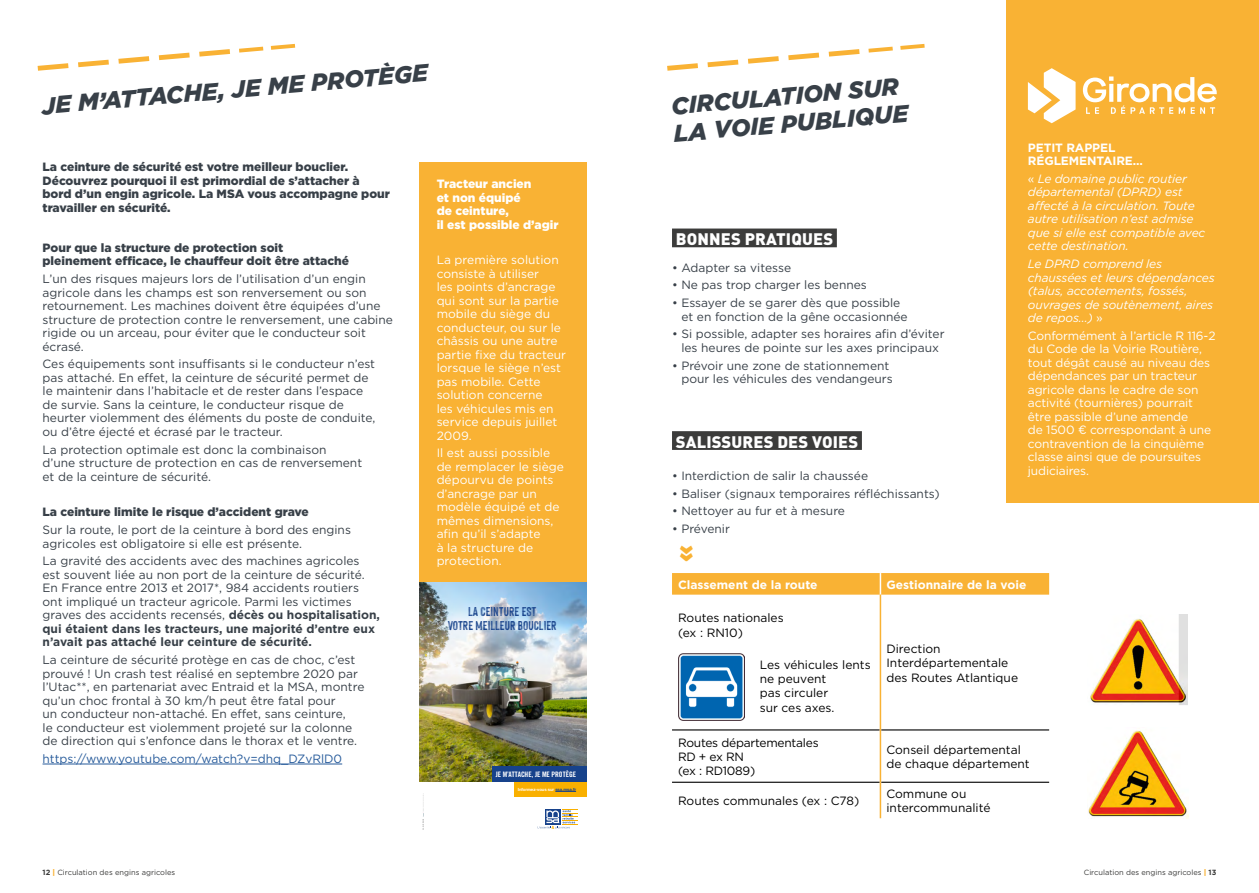
<style>
.page{position:relative;width:1259px;height:893px;background:#fff}
.page>*{position:absolute;margin:0;border:0;box-sizing:border-box;transform-origin:0 0}
.t1{font:900 27.3px "Gotham";color:#f9b234}
.t2{font:italic 900 24px/27.5px "Gotham";color:#384048}
.t3{font:900 16.5px "DIN Pro";letter-spacing:.01em;color:#fff}
.t4{font:14.1px/14.1px "Hackney Personal Use Only";color:#17428b;text-align:center}
.t5{font:12px/13.5px "Gotham";color:#384048}
.t6{font:12px/13.5px "Gotham";color:#fff}
.t7{font:900 12px/13.5px "Gotham";color:#384048}
.t8{font:italic 12px/13.5px "Gotham";letter-spacing:-.01em;color:#fff}
.t9{font:12px/14.4px "Gotham";color:#000}
.t10{font:700 12px/13.5px "Gotham";letter-spacing:-.01em;color:#fff}
.t11{font:900 12px/13.5px "Gotham";color:#fff}
.t12{font:12px "Gotham";color:#275b9b}
.t13{font:12px/14.4px "Gotham";letter-spacing:-.02em;color:#000}
.t14{font:7.5px "Gotham";color:#3c3c3b}
.t15{font:7.5px "Trade Gothic Bold Cond Twenty";letter-spacing:-.01em;color:#fff}
.t16{font:700 4.2px "Helvetica Neue";letter-spacing:-.01em;color:#fff}
.s1{font-weight:700}
.s2{color:#17428b}
.s3{font-style:normal}
.s4{font-weight:900;color:#f9b234}
</style>
<div class="page">
<div style="left:420px;top:162px;width:167px;height:420px;background:#f9b234"></div>
<hr style="left:43px;top:764px;width:299px;height:1px;background:#275b9b">
<svg style="left:78px;top:60px;width:31px;height:7px"></svg>
<svg style="left:38px;top:63px;width:30px;height:8px"></svg>
<svg style="left:118px;top:56px;width:31px;height:8px"></svg>
<svg style="left:159px;top:53px;width:31px;height:7px"></svg>
<svg style="left:199px;top:49px;width:31px;height:8px"></svg>
<svg style="left:239px;top:47px;width:24px;height:6px"></svg>
<svg style="left:271px;top:44px;width:24px;height:6px"></svg>
<img style="left:420px;top:582px;width:167px;height:200px">
<svg style="left:538px;top:809px;width:39px;height:20px"></svg>
<div style="left:514px;top:782px;width:73px;height:15px;background:#f9b000"></div>
<svg style="left:555px;top:791px;width:21px;height:1px"></svg>
<div style="left:492px;top:766px;width:95px;height:16px;background:#17428b"></div>
<div style="left:1006px;top:0;width:253px;height:503px;background:#f9b234"></div>
<div style="left:672px;top:229px;width:165px;height:18px;background:#3c3c3b"></div>
<div style="left:672px;top:431px;width:190px;height:19px;background:#3c3c3b"></div>
<svg style="left:707px;top:60px;width:31px;height:7px"></svg>
<svg style="left:667px;top:63px;width:31px;height:8px"></svg>
<svg style="left:748px;top:56px;width:31px;height:8px"></svg>
<svg style="left:788px;top:53px;width:31px;height:7px"></svg>
<svg style="left:828px;top:49px;width:31px;height:8px"></svg>
<svg style="left:868px;top:47px;width:25px;height:6px"></svg>
<svg style="left:900px;top:44px;width:24px;height:6px"></svg>
<div style="left:672px;top:573px;width:377px;height:22px;background:#f9b234"></div>
<hr style="left:672px;top:729px;width:207px;height:1px;background:#000">
<hr style="left:881px;top:729px;width:168px;height:1px;background:#000">
<hr style="left:672px;top:782px;width:207px;height:1px;background:#000">
<hr style="left:881px;top:782px;width:168px;height:1px;background:#000">
<hr style="left:879px;top:573px;width:2px;height:22px;background:#fff">
<hr style="left:879px;top:595px;width:2px;height:135px;background:#f9b234">
<hr style="left:879px;top:730px;width:2px;height:52px;background:#f9b234">
<hr style="left:879px;top:782px;width:2px;height:36px;background:#f9b234">
<img style="left:678px;top:654px;width:66px;height:66px">
<svg style="left:1083px;top:76px;width:133px;height:38px"></svg>
<svg style="left:1028px;top:68px;width:47px;height:55px"></svg>
<img style="left:1090px;top:615px;width:97px;height:90px">
<img style="left:1088px;top:730px;width:100px;height:88px">
<h2 class="t2" style="left:41px;top:92px;width:389px;rotate:-5deg">JE M’ATTACHE, JE ME PROTÈGE</h2>
<p class="t7" style="left:43px;top:160px;width:349px">La ceinture de sécurité est votre meilleur bouclier.<br>Découvrez pourquoi il est primordial de s’attacher à bord d’un engin agricole. La MSA vous accompagne pour travailler en sécurité.</p>
<p class="t7" style="left:43px;top:241px;width:308px">Pour que la structure de protection soit pleinement efficace, le chauffeur doit être attaché</p>
<p class="t5" style="left:43px;top:272px;width:352px">L’un des risques majeurs lors de l’utilisation d’un engin agricole dans les champs est son renversement ou son retournement. Les machines doivent être équipées d’une structure de protection contre le renversement, une cabine rigide ou un arceau, pour éviter que le conducteur soit écrasé.</p>
<p class="t5" style="left:43px;top:357px;width:334px">Ces équipements sont insuffisants si le conducteur n’est pas attaché. En effet, la ceinture de sécurité permet de le maintenir dans l’habitacle et de rester dans l’espace de survie. Sans la ceinture, le conducteur risque de heurter violemment des éléments du poste de conduite, ou d’être éjecté et écrasé par le tracteur.</p>
<p class="t5" style="left:43px;top:442px;width:321px">La protection optimale est donc la combinaison d’une structure de protection en cas de renversement et de la ceinture de sécurité.</p>
<p class="t7" style="left:43px;top:505px;width:268px">La ceinture limite le risque d’accident grave</p>
<p class="t5" style="left:43px;top:523px;width:310px">Sur la route, le port de la ceinture à bord des engins agricoles est obligatoire si elle est présente.</p>
<p class="t5" style="left:43px;top:554px;width:339px">La gravité des accidents avec des machines agricoles est souvent liée au non port de la ceinture de sécurité.<br>En France entre 2013 et 2017*, 984 accidents routiers ont impliqué un tracteur agricole. Parmi les victimes graves des accidents recensés, <span class="s1">décès ou hospitalisation, qui étaient dans les tracteurs, une majorité d’entre eux n’avait pas attaché leur ceinture de sécurité.</span></p>
<p class="t5" style="left:43px;top:653px;width:323px">La ceinture de sécurité protège en cas de choc, c’est prouvé ! Un crash test réalisé en septembre 2020 par l’Utac**, en partenariat avec Entraid et la MSA, montre qu’un choc frontal à 30 km/h peut être fatal pour<br>un conducteur non-attaché. En effet, sans ceinture,<br>le conducteur est violemment projeté sur la colonne de direction qui s’enfonce dans le thorax et le ventre.</p>
<p class="t12" style="left:43px;top:751px;width:301px">https://www.youtube.com/watch?v=dhq_DZvRlD0</p>
<p class="t11" style="left:437px;top:177px;width:123px">Tracteur ancien<br>et non équipé<br>de ceinture,<br>il est possible d’agir</p>
<p class="t6" style="left:437px;top:253px;width:131px">La première solution consiste à utiliser<br>les points d’ancrage qui sont sur la partie mobile du siège du conducteur, ou sur le châssis ou une autre partie fixe du tracteur lorsque le siège n’est pas mobile. Cette solution concerne<br>les véhicules mis en service depuis juillet<br>2009.</p>
<p class="t6" style="left:437px;top:446px;width:129px">Il est aussi possible de remplacer le siège dépourvu de points d’ancrage par un modèle équipé et de mêmes dimensions, afin qu’il s’adapte<br>à la structure de protection.</p>
<p class="t4" style="left:448px;top:604px;width:111px">LA CEINTURE EST<br>VOTRE MEILLEUR BOUCLIER</p>
<p class="t15" style="left:496px;top:769px;width:82px">JE M’ATTACHE, JE ME PROTÈGE</p>
<p class="t16" style="left:518px;top:786px;width:60px">Informez-vous sur <span class="s2">ssa.msa.fr</span></p>
<h2 class="t2" style="left:670px;top:92px;width:237px;rotate:-5deg">CIRCULATION SUR<br>LA VOIE PUBLIQUE</h2>
<h3 class="t3" style="left:676px;top:228px;width:159px">BONNES PRATIQUES</h3>
<p class="t5" style="left:672px;top:260px;width:121px">• Adapter sa vitesse</p>
<p class="t5" style="left:672px;top:278px;width:196px">• Ne pas trop charger les bennes</p>
<p class="t5" style="left:681px;top:296px;width:228px;text-indent:-9px">• Essayer de se garer dès que possible et en fonction de la gêne occasionnée</p>
<p class="t5" style="left:672px;top:327px;width:274px;text-align:center">• Si possible, adapter ses horaires afin d’éviter les heures de pointe sur les axes principaux</p>
<p class="t5" style="left:672px;top:358px;width:222px;text-align:right">• Prévoir une zone de stationnement pour les véhicules des vendangeurs</p>
<h3 class="t3" style="left:676px;top:431px;width:184px">SALISSURES DES VOIES</h3>
<p class="t5" style="left:672px;top:469px;width:198px">• Interdiction de salir la chaussée</p>
<p class="t5" style="left:672px;top:486px;width:269px">• Baliser (signaux temporaires réfléchissants)</p>
<p class="t5" style="left:672px;top:504px;width:175px">• Nettoyer au fur et à mesure</p>
<p class="t5" style="left:672px;top:522px;width:59px">• Prévenir</p>
<h1 class="t1" style="left:665px;top:562px;width:19px;rotate:-90deg">«</h1>
<p class="t10" style="left:1028px;top:141px;width:116px">PETIT RAPPEL<br>RÉGLEMENTAIRE...</p>
<p class="t8" style="left:1028px;top:172px;width:179px"><span class="s3">«</span> Le domaine public routier départemental (DPRD) est affecté à la circulation. Toute autre utilisation n’est admise que si elle est compatible avec cette destination.</p>
<p class="t8" style="left:1028px;top:257px;width:188px">Le DPRD comprend les chaussées et leurs dépendances (talus, accotements, fossés, ouvrages de soutènement, aires de repos...) <span class="s3">»</span></p>
<p class="t6" style="left:1028px;top:329px;width:189px">Conformément à l’article R 116‑2 du Code de la Voirie Routière, tout dégât causé au niveau des dépendances par un tracteur agricole dans le cadre de son activité (tournières) pourrait être passible d’une amende<br>de 1500 € correspondant à une contravention de la cinquième classe ainsi que de poursuites judiciaires.</p>
<p class="t10" style="left:678px;top:578px;width:141px">Classement de la route</p>
<p class="t10" style="left:886px;top:578px;width:141px">Gestionnaire de la voie</p>
<p class="t9" style="left:678px;top:611px;width:107px">Routes nationales (ex : RN10)</p>
<p class="t9" style="left:760px;top:657px;width:112px">Les véhicules lents ne peuvent<br>pas circuler<br>sur ces axes.</p>
<p class="t9" style="left:886px;top:641px;width:133px">Direction<br>Interdépartementale des Routes Atlantique</p>
<p class="t13" style="left:678px;top:735px;width:142px">Routes départementales<br>RD + ex RN<br>(ex : RD1089)</p>
<p class="t9" style="left:886px;top:742px;width:145px">Conseil départemental de chaque département</p>
<p class="t9" style="left:678px;top:793px;width:183px">Routes communales (ex : C78)</p>
<p class="t9" style="left:886px;top:786px;width:105px">Commune ou intercommunalité</p>
<p class="t14" style="left:43px;top:868px;width:134px"><span class="s1">12</span> <span class="s4">|</span> Circulation des engins agricoles</p>
<p class="t14" style="left:1083px;top:868px;width:134px">Circulation des engins agricoles <span class="s4">|</span> <span class="s1">13</span></p>
</div>
